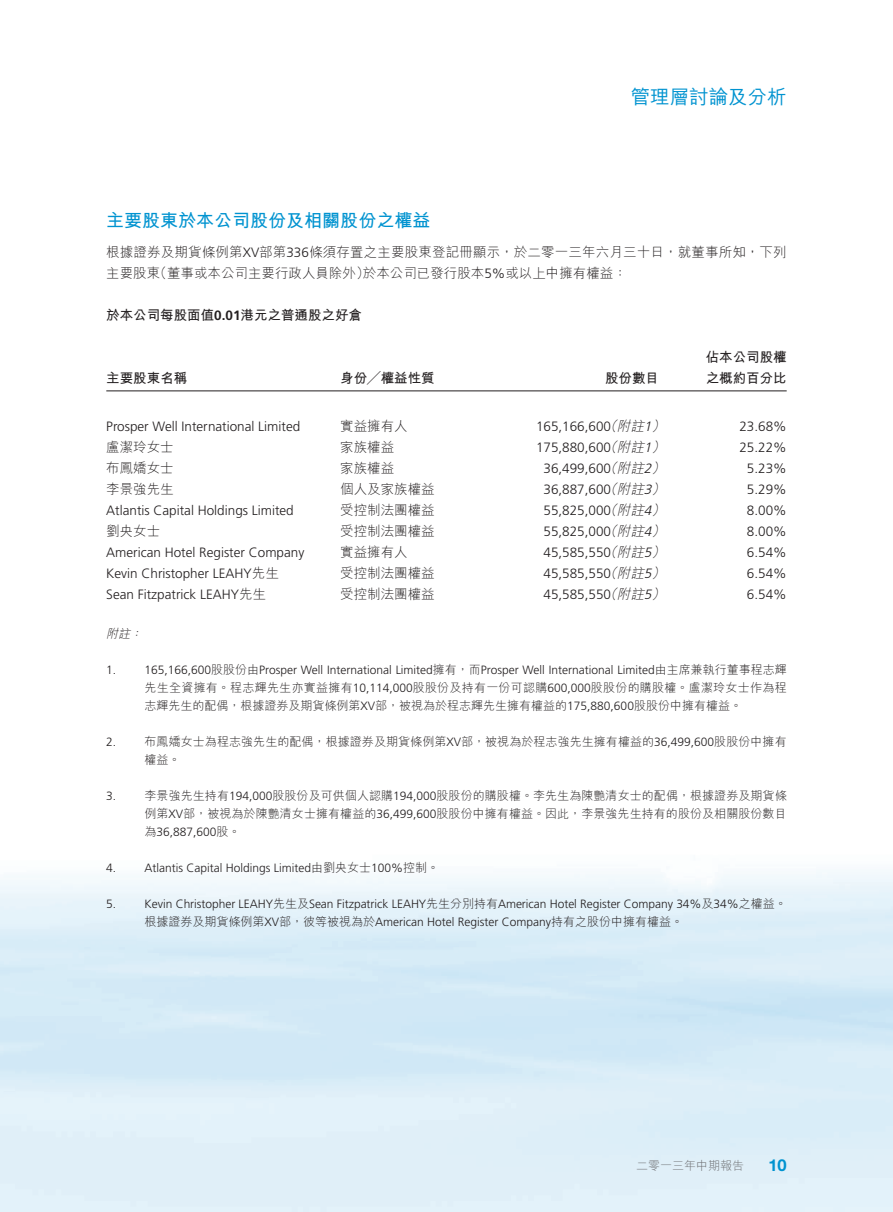
<style>
.page{position:relative;width:893px;height:1212px;background:#fff}
.page>*{position:absolute;margin:0;border:0;box-sizing:border-box;transform-origin:0 0}
.t1{font:500 19.5px "M Hei HK";color:#0093d0}
.t2{font:700 18px "M Hei HK";color:#0093d0}
.t3{font:700 16.5px "Helvetica Neue LT Std";color:#0093d0}
.t4{font:300 13.5px "Frutiger LT Std";color:#231f20}
.t5{font:300 13.5px/21px "M Hei HK";color:#231f20}
.t6{font:700 13.5px "M Hei HK";color:#231f20}
.t7{font:300 12px/18px "M Hei HK";letter-spacing:.005em;color:#231f20;text-align:justify}
.t8{font:300 12px/18px "Frutiger LT Std";letter-spacing:-.005em;color:#231f20}
.t9{font:300 12px "M Hei HK";color:#6c6d70}
.t10{font:italic 300 12px "M Hei HK";color:#231f20}
.s1{font-family:"Frutiger LT Std"}
.s2{font-family:"M Hei HK";font-style:italic}
.s3{font-style:italic}
.s4{font-family:"M Hei HK"}
</style>
<div class="page">
<hr style="left:106px;top:390px;width:681px;height:1px;background:#231f20">
<p class="t1" style="left:631px;top:83px;width:158px">管理層討論及分析</p>
<p class="t2" style="left:106px;top:207px;width:325px">主要股東於本公司股份及相關股份之權益</p>
<p class="t5" style="left:106px;top:241px;width:682px">根據證券及期貨條例第<span class="s1">XV</span>部第<span class="s1">336</span>條須存置之主要股東登記冊顯示，於二零一三年六月三十日，就董事所知，下列主要股東（董事或本公司主要行政人員除外）於本公司已發行股本<span class="s1">5%</span>或以上中擁有權益：</p>
<p class="t6" style="left:106px;top:305px;width:257px">於本公司每股面值<span class="s1">0.01</span>港元之普通股之好倉</p>
<p class="t6" style="left:706px;top:347px;width:83px">佔本公司股權</p>
<p class="t6" style="left:106px;top:368px;width:82px">主要股東名稱</p>
<p class="t6" style="left:340px;top:368px;width:96px">身份╱權益性質</p>
<p class="t6" style="left:605px;top:368px;width:55px">股份數目</p>
<p class="t6" style="left:706px;top:368px;width:83px">之概約百分比</p>
<p class="t4" style="left:106px;top:418px;width:195px">Prosper Well International Limited</p>
<p class="t5" style="left:340px;top:415px;width:69px">實益擁有人</p>
<p class="t4" style="left:536px;top:418px;width:135px">165,166,60<span class="s2">（</span>0 <span class="s2">附註</span><span class="s3">1</span><span class="s2">）</span></p>
<p class="t4" style="left:739px;top:418px;width:49px">23.68%</p>
<p class="t5" style="left:106px;top:436px;width:69px">盧潔玲女士</p>
<p class="t5" style="left:340px;top:436px;width:56px">家族權益</p>
<p class="t4" style="left:536px;top:439px;width:135px">175,880,60<span class="s2">（</span>0 <span class="s2">附註</span><span class="s3">1</span><span class="s2">）</span></p>
<p class="t4" style="left:739px;top:439px;width:49px">25.22%</p>
<p class="t5" style="left:106px;top:457px;width:69px">布鳳嬌女士</p>
<p class="t5" style="left:340px;top:457px;width:56px">家族權益</p>
<p class="t4" style="left:543px;top:460px;width:127px">36,499,60<span class="s2">（</span>0 <span class="s2">附註</span><span class="s3">2</span><span class="s2">）</span></p>
<p class="t4" style="left:747px;top:460px;width:41px">5.23%</p>
<p class="t5" style="left:106px;top:478px;width:69px">李景強先生</p>
<p class="t5" style="left:340px;top:478px;width:96px">個人及家族權益</p>
<p class="t4" style="left:543px;top:481px;width:127px">36,887,60<span class="s2">（</span>0 <span class="s2">附註</span><span class="s3">3</span><span class="s2">）</span></p>
<p class="t4" style="left:747px;top:481px;width:41px">5.29%</p>
<p class="t4" style="left:106px;top:502px;width:189px">Atlantis Capital Holdings Limited</p>
<p class="t5" style="left:340px;top:499px;width:96px">受控制法團權益</p>
<p class="t4" style="left:543px;top:502px;width:127px">55,825,00<span class="s2">（</span>0 <span class="s2">附註</span><span class="s3">4</span><span class="s2">）</span></p>
<p class="t4" style="left:747px;top:502px;width:41px">8.00%</p>
<p class="t5" style="left:106px;top:520px;width:55px">劉央女士</p>
<p class="t5" style="left:340px;top:520px;width:96px">受控制法團權益</p>
<p class="t4" style="left:543px;top:523px;width:127px">55,825,00<span class="s2">（</span>0 <span class="s2">附註</span><span class="s3">4</span><span class="s2">）</span></p>
<p class="t4" style="left:747px;top:523px;width:41px">8.00%</p>
<p class="t4" style="left:106px;top:544px;width:200px">American Hotel Register Company</p>
<p class="t5" style="left:340px;top:541px;width:69px">實益擁有人</p>
<p class="t4" style="left:543px;top:544px;width:127px">45,585,55<span class="s2">（</span>0 <span class="s2">附註</span><span class="s3">5</span><span class="s2">）</span></p>
<p class="t4" style="left:747px;top:544px;width:41px">6.54%</p>
<p class="t4" style="left:106px;top:565px;width:174px">Kevin Christopher LEAHY<span class="s4">先生</span></p>
<p class="t5" style="left:340px;top:562px;width:96px">受控制法團權益</p>
<p class="t4" style="left:543px;top:565px;width:127px">45,585,55<span class="s2">（</span>0 <span class="s2">附註</span><span class="s3">5</span><span class="s2">）</span></p>
<p class="t4" style="left:747px;top:565px;width:41px">6.54%</p>
<p class="t4" style="left:106px;top:586px;width:161px">Sean Fitzpatrick LEAHY<span class="s4">先生</span></p>
<p class="t5" style="left:340px;top:583px;width:96px">受控制法團權益</p>
<p class="t4" style="left:543px;top:586px;width:127px">45,585,55<span class="s2">（</span>0 <span class="s2">附註</span><span class="s3">5</span><span class="s2">）</span></p>
<p class="t4" style="left:747px;top:586px;width:41px">6.54%</p>
<p class="t10" style="left:106px;top:625px;width:41px">附註：</p>
<p class="t7" style="left:145px;top:660px;width:644px;text-indent:-38px"><span class="s1">1. 165,166,600</span>股股份由<span class="s1">Prosper Well International Limited</span>擁有，而<span class="s1">Prosper Well International Limited</span>由主席兼執行董事程志輝先生全資擁有。程志輝先生亦實益擁有<span class="s1">10,114,000</span>股股份及持有一份可認購<span class="s1">600,000</span>股股份的購股權。盧潔玲女士作為程志輝先生的配偶，根據證券及期貨條例第<span class="s1">XV</span>部，被視為於程志輝先生擁有權益的<span class="s1">175,880,600</span>股股份中擁有權益。</p>
<p class="t7" style="left:145px;top:732px;width:644px;text-indent:-38px"><span class="s1">2.</span> 布鳳嬌女士為程志強先生的配偶，根據證券及期貨條例第<span class="s1">XV</span>部，被視為於程志強先生擁有權益的<span class="s1">36,499,600</span>股股份中擁有權益。</p>
<p class="t7" style="left:145px;top:786px;width:644px;text-indent:-38px"><span class="s1">3.</span> 李景強先生持有<span class="s1">194,000</span>股股份及可供個人認購<span class="s1">194,000</span>股股份的購股權。李先生為陳艷清女士的配偶，根據證券及期貨條例第<span class="s1">XV</span>部，被視為於陳艷清女士擁有權益的<span class="s1">36,499,600</span>股股份中擁有權益。因此，李景強先生持有的股份及相關股份數目為<span class="s1">36,887,600</span>股。</p>
<p class="t8" style="left:106px;top:859px;width:334px">4. Atlantis Capital Holdings Limited<span class="s4">由劉央女士</span>100%<span class="s4">控制。</span></p>
<p class="t8" style="left:145px;top:895px;width:644px;text-indent:-38px">5. Kevin Christopher LEAHY<span class="s4">先生及</span>Sean Fitzpatrick LEAHY<span class="s4">先生分別持有</span>American Hotel Register Company 34%<span class="s4">及</span>34%<span class="s4">之權益。根據證券及期貨條例第</span>XV<span class="s4">部，彼等被視為於</span>American Hotel Register Company<span class="s4">持有之股份中擁有權益。</span></p>
<p class="t9" style="left:636px;top:1157px;width:109px">二零一三年中期報告</p>
<p class="t3" style="left:768px;top:1155px;width:20px">10</p>
</div>
